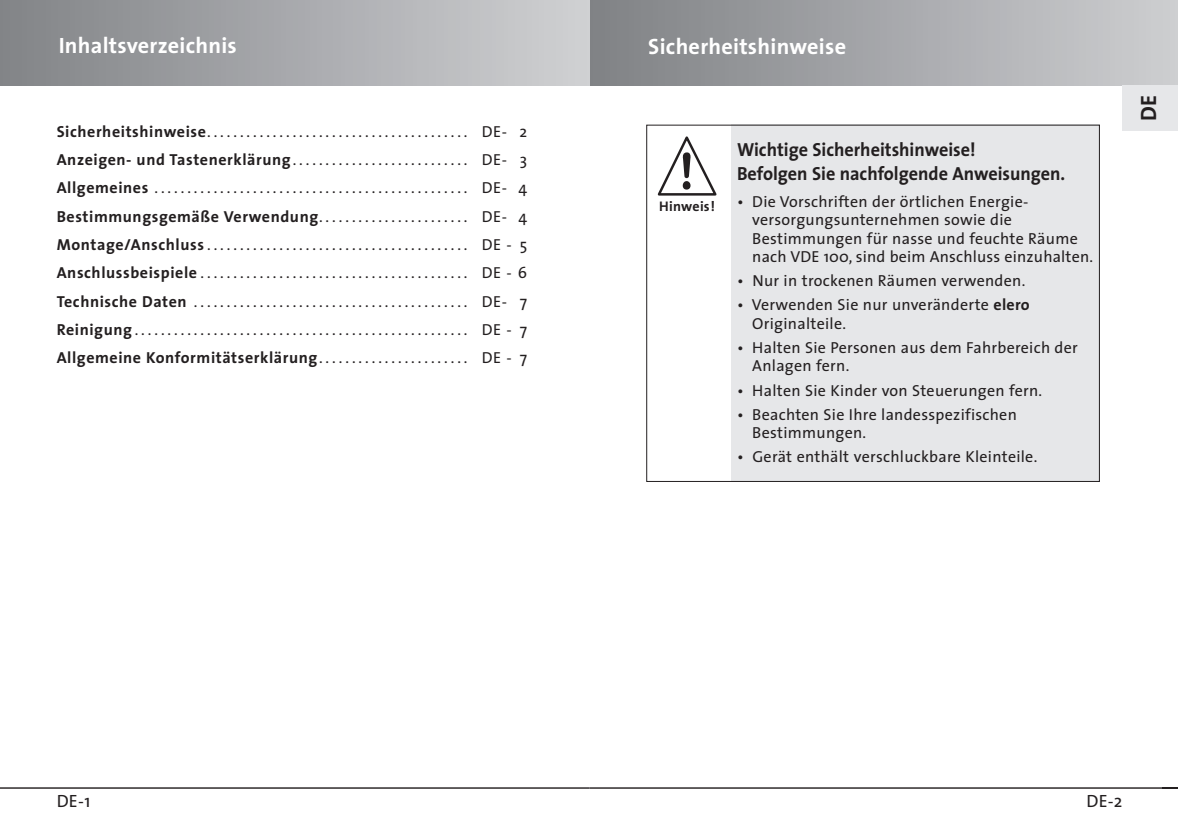
<style>
.page{position:relative;width:1178px;height:822px;background:#fff}
.page>*{position:absolute;margin:0;border:0;box-sizing:border-box;transform-origin:0 0}
.t1{font:700 22.2px "The Sans";letter-spacing:.01em;color:#fff}
.t2{font:700 22.2px "The Sans";color:#231f20}
.t3{font:700 19px/24px "The Sans";color:#231f20;scale:.96 1}
.t4{font:17.8px "The Sans";color:#231f20}
.t5{font:16px/28.4px "The Sans";letter-spacing:.02em;color:#231f20}
.t6{font:700 14px "The Sans";letter-spacing:.02em;color:#231f20}
.s1{font-weight:700}
</style>
<div class="page">
<div style="left:731px;top:125px;width:369px;height:357px;background:#e6e7e9"></div>
<hr style="left:590px;top:787px;width:588px;height:2px;background:#231f20">
<div style="left:590px;top:0;width:588px;height:85px;background:linear-gradient(to right,#7f8185,#cdced1)"></div>
<div style="left:1123px;top:85px;width:55px;height:45px;background:#e6e7e9"></div>
<svg style="left:657px;top:136px;width:60px;height:60px"></svg>
<hr style="left:0;top:787px;width:590px;height:2px;background:#231f20">
<div style="left:0;top:0;width:590px;height:85px;background:linear-gradient(to right,#818387,#d0d1d3)"></div>
<h1 class="t1" style="left:59px;top:36px;width:180px">Inhaltsverzeichnis</h1>
<p class="t5" style="left:57px;top:118px;width:472px;text-align:justify"><span class="s1">Sicherheitshinweise</span>........................................ DE- 2<br><span class="s1">Anzeigen- und Tastenerklärung</span>........................... DE- 3<br><span class="s1">Allgemeines</span> ................................................ DE- 4<br><span class="s1">Bestimmungsgemäße Verwendung</span>. . . . . . . . . . . . . . . . . . . . . . . DE- 4<br><span class="s1">Montage/Anschluss</span>........................................ DE - 5<br><span class="s1">Anschlussbeispiele</span>......................................... DE - 6<br><span class="s1">Technische Daten</span> .......................................... DE- 7<br><span class="s1">Reinigung</span>................................................... DE - 7<br><span class="s1">Allgemeine Konformitätserklärung</span>. . . . . . . . . . . . . . . . . . . . . . . DE - 7</p>
<h1 class="t1" style="left:648px;top:37px;width:199px">Sicherheitshinweise</h1>
<p class="t6" style="left:659px;top:201px;width:57px">Hinweis!</p>
<p class="t3" style="left:737px;top:139px;width:343px">Wichtige Sicherheitshinweise!<br>Befolgen Sie nachfolgende Anweisungen.</p>
<p class="t5" style="left:752px;top:194px;width:342px;line-height:18.4px;text-indent:-15px">• Die Vorschriften der örtlichen Energie&shy;versorgungsunternehmen sowie die Bestimmungen für nasse und feuchte Räume nach VDE 100, sind beim Anschluss einzuhalten.</p>
<p class="t5" style="left:737px;top:268px;width:290px">• Nur in trockenen Räumen verwenden.</p>
<p class="t5" style="left:752px;top:297px;width:279px;line-height:18.4px;text-indent:-15px">• Verwenden Sie nur unveränderte <span class="s1">elero<br></span>Originalteile.</p>
<p class="t5" style="left:752px;top:340px;width:327px;line-height:18.4px;text-indent:-15px">• Halten Sie Personen aus dem Fahrbereich der<br>Anlagen fern.</p>
<p class="t5" style="left:737px;top:377px;width:307px">• Halten Sie Kinder von Steuerungen fern.</p>
<p class="t5" style="left:752px;top:406px;width:266px;line-height:18.4px;text-indent:-15px">• Beachten Sie Ihre landesspezifischen<br>Bestimmungen.</p>
<p class="t5" style="left:737px;top:444px;width:302px">• Gerät enthält verschluckbare Kleinteile.</p>
<h1 class="t2" style="left:1140px;top:121px;width:28px;rotate:-90deg">DE</h1>
<p class="t4" style="left:57px;top:794px;width:35px">DE-1</p>
<p class="t4" style="left:1086px;top:794px;width:38px">DE-2</p>
</div>
